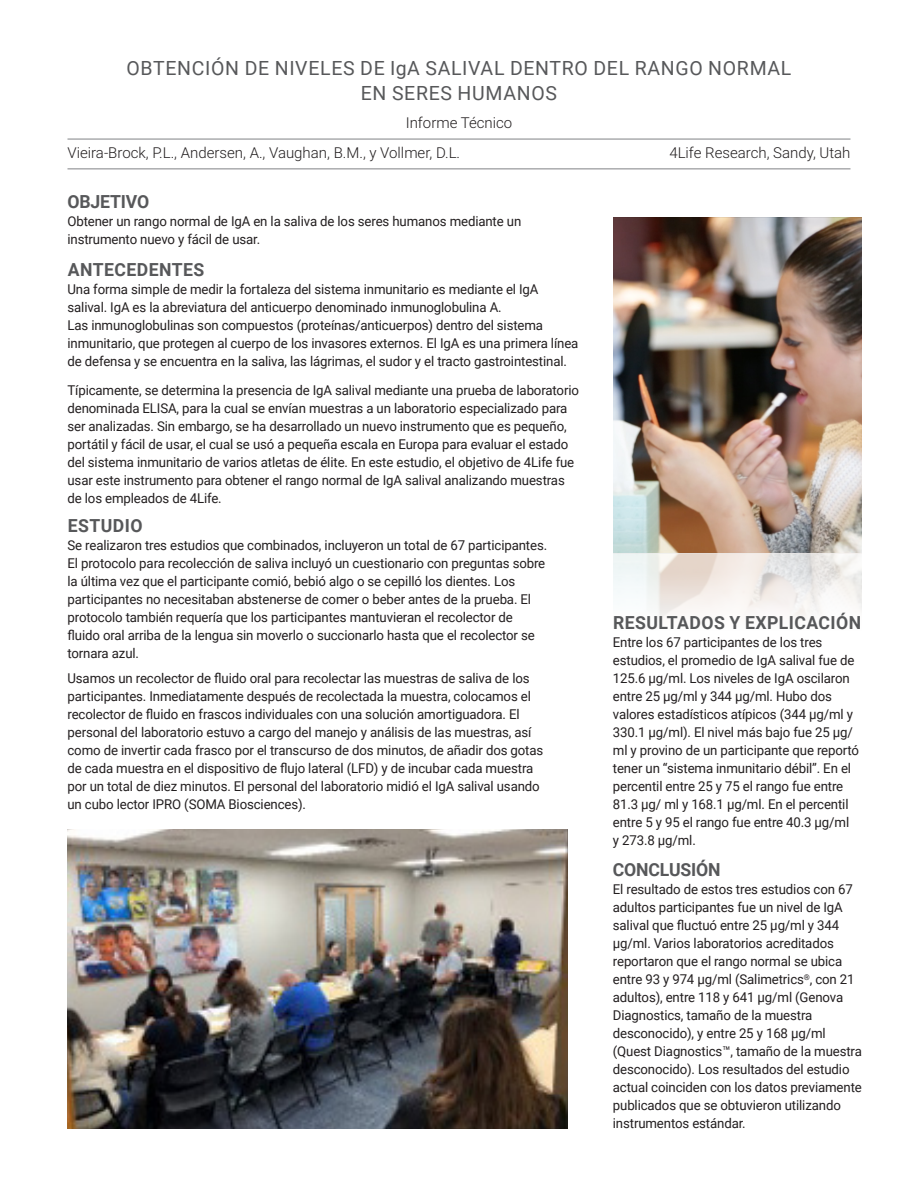
<style>
.page{position:relative;width:918px;height:1188px;background:#fff}
.page>*{position:absolute;margin:0;border:0;box-sizing:border-box;transform-origin:0 0}
.t1{font:19.5px/25.5px "Roboto";letter-spacing:.035em;color:#57585a;text-align:center}
.t2{font:700 18px "Roboto";letter-spacing:.025em;color:#57585a}
.t3{font:700 18px "Roboto";letter-spacing:-.01em;color:#57585a}
.t4{font:300 15px "Roboto";color:#231f20}
.t5{font:13.5px/18px "Roboto";letter-spacing:-.01em;color:#231f20}
</style>
<div class="page">
<hr style="left:68px;top:169px;width:782px;height:1px;background:#808285">
<hr style="left:68px;top:139px;width:782px;height:1px;background:#808285">
<img style="left:613px;top:218px;width:249px;height:403px">
<img style="left:68px;top:829px;width:499px;height:300px">
<p class="t1" style="left:126px;top:54px;width:666px">OBTENCIÓN DE NIVELES DE IgA SALIVAL DENTRO DEL RANGO NORMAL<br>EN SERES HUMANOS</p>
<p class="t4" style="left:406px;top:113px;width:108px">Informe Técnico</p>
<p class="t4" style="left:68px;top:142px;width:394px">Vieira-Brock, P.L., Andersen, A., Vaughan, B.M., y Vollmer, D.L.</p>
<p class="t4" style="left:669px;top:142px;width:183px">4Life Research, Sandy, Utah</p>
<p class="t3" style="left:68px;top:189px;width:83px">OBJETIVO</p>
<p class="t5" style="left:68px;top:212px;width:455px">Obtener un rango normal de IgA en la saliva de los seres humanos mediante un instrumento nuevo y fácil de usar.</p>
<p class="t2" style="left:68px;top:257px;width:138px">ANTECEDENTES</p>
<p class="t5" style="left:68px;top:280px;width:512px">Una forma simple de medir la fortaleza del sistema inmunitario es mediante el IgA salival. IgA es la abreviatura del anticuerpo denominado inmunoglobulina A.<br>Las inmunoglobulinas son compuestos (proteínas/anticuerpos) dentro del sistema inmunitario, que protegen al cuerpo de los invasores externos. El IgA es una primera línea de defensa y se encuentra en la saliva, las lágrimas, el sudor y el tracto gastrointestinal.</p>
<p class="t5" style="left:68px;top:381px;width:513px">Típicamente, se determina la presencia de IgA salival mediante una prueba de laboratorio denominada ELISA, para la cual se envían muestras a un laboratorio especializado para ser analizadas. Sin embargo, se ha desarrollado un nuevo instrumento que es pequeño, portátil y fácil de usar, el cual se usó a pequeña escala en Europa para evaluar el estado del sistema inmunitario de varios atletas de élite. En este estudio, el objetivo de 4Life fue usar este instrumento para obtener el rango normal de IgA salival analizando muestras de los empleados de 4Life.</p>
<p class="t2" style="left:68px;top:513px;width:76px">ESTUDIO</p>
<p class="t5" style="left:68px;top:536px;width:481px">Se realizaron tres estudios que combinados, incluyeron un total de 67 participantes.<br>El protocolo para recolección de saliva incluyó un cuestionario con preguntas sobre la última vez que el participante comió, bebió algo o se cepilló los dientes. Los participantes no necesitaban abstenerse de comer o beber antes de la prueba. El protocolo también requería que los participantes mantuvieran el recolector de fluido oral arriba de la lengua sin moverlo o succionarlo hasta que el recolector se tornara azul.</p>
<p class="t5" style="left:68px;top:669px;width:477px">Usamos un recolector de fluido oral para recolectar las muestras de saliva de los participantes. Inmediatamente después de recolectada la muestra, colocamos el recolector de fluido en frascos individuales con una solución amortiguadora. El personal del laboratorio estuvo a cargo del manejo y análisis de las muestras, así como de invertir cada frasco por el transcurso de dos minutos, de añadir dos gotas de cada muestra en el dispositivo de flujo lateral (LFD) y de incubar cada muestra por un total de diez minutos. El personal del laboratorio midió el IgA salival usando un cubo lector IPRO (SOMA Biosciences).</p>
<p class="t2" style="left:613px;top:610px;width:250px">RESULTADOS Y EXPLICACIÓN</p>
<p class="t5" style="left:613px;top:632px;width:248px">Entre los 67 participantes de los tres estudios, el promedio de IgA salival fue de 125.6 μg/ml. Los niveles de IgA oscilaron entre 25 μg/ml y 344 μg/ml. Hubo dos valores estadísticos atípicos (344 μg/ml y 330.1 μg/ml). El nivel más bajo fue 25 μg/ ml y provino de un participante que reportó tener un “sistema inmunitario débil”. En el percentil entre 25 y 75 el rango fue entre 81.3 μg/ ml y 168.1 μg/ml. En el percentil entre 5 y 95 el rango fue entre 40.3 μg/ml<br>y 273.8 μg/ml.</p>
<p class="t3" style="left:613px;top:857px;width:109px">CONCLUSIÓN</p>
<p class="t5" style="left:613px;top:880px;width:251px">El resultado de estos tres estudios con 67 adultos participantes fue un nivel de IgA salival que fluctuó entre 25 μg/ml y 344 μg/ml. Varios laboratorios acreditados reportaron que el rango normal se ubica entre 93 y 974 μg/ml (Salimetrics<sup>®</sup>, con 21 adultos), entre 118 y 641 μg/ml (Genova Diagnostics, tamaño de la muestra desconocido), y entre 25 y 168 μg/ml (Quest Diagnostics™, tamaño de la muestra desconocido). Los resultados del estudio actual coinciden con los datos previamente publicados que se obtuvieron utilizando instrumentos estándar.</p>
</div>
